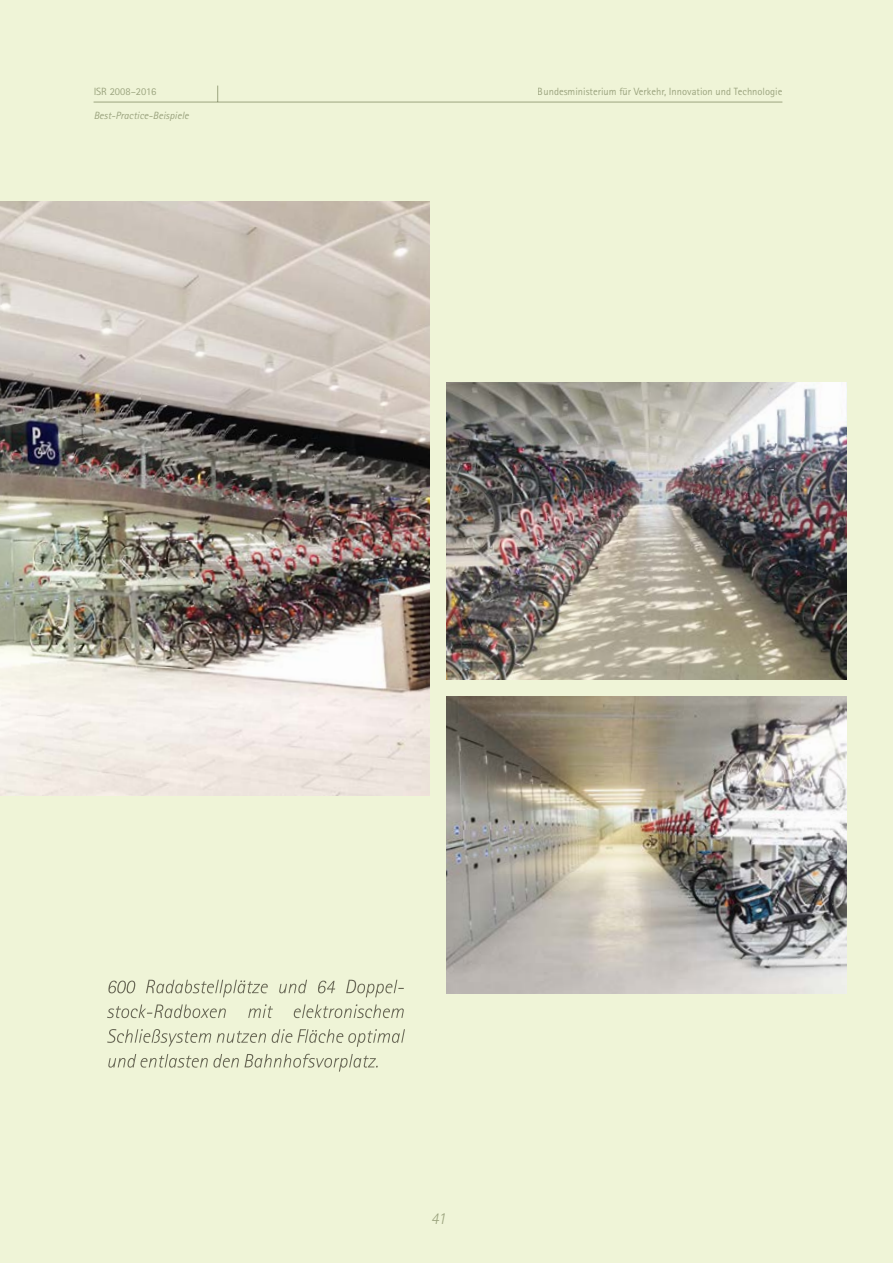
<style>
.page{position:relative;width:893px;height:1263px;background:#eff4d7}
.page>*{position:absolute;margin:0;border:0;box-sizing:border-box;transform-origin:0 0}
.t1{font:italic 300 16.5px "Rotis Sans Serif";color:#7f8769}
.t2{font:10.5px "Rotis Sans Serif";color:#7f8769}
.t3{font:italic 10.5px "Rotis Sans Serif";color:#7f8769}
</style>
<div class="page">
<hr style="left:94px;top:102px;width:688px;height:1px;background:#7f8769">
<svg style="left:217px;top:86px;width:1px;height:16px"></svg>
<img style="left:0;top:201px;width:429px;height:594px">
<svg style="left:108px;top:1054px;width:270px;height:17px;background:#d8dcc0"></svg>
<svg style="left:107px;top:1029px;width:298px;height:18px;background:#d9ddc2"></svg>
<svg style="left:107px;top:1004px;width:297px;height:14px;background:#d6dabf"></svg>
<svg style="left:108px;top:980px;width:296px;height:17px;background:#d8dcc1"></svg>
<img style="left:446px;top:383px;width:401px;height:297px">
<img style="left:446px;top:696px;width:401px;height:297px">
<p class="t2" style="left:94px;top:85px;width:64px">ISR 2008–2016</p>
<p class="t2" style="left:538px;top:85px;width:246px">Bundesministerium für Verkehr, Innovation und Technologie</p>
<p class="t3" style="left:94px;top:109px;width:97px">Best-Practice-Beispiele</p>
<h1 class="t1" style="left:430px;top:1208px;width:17px">41</h1>
</div>
